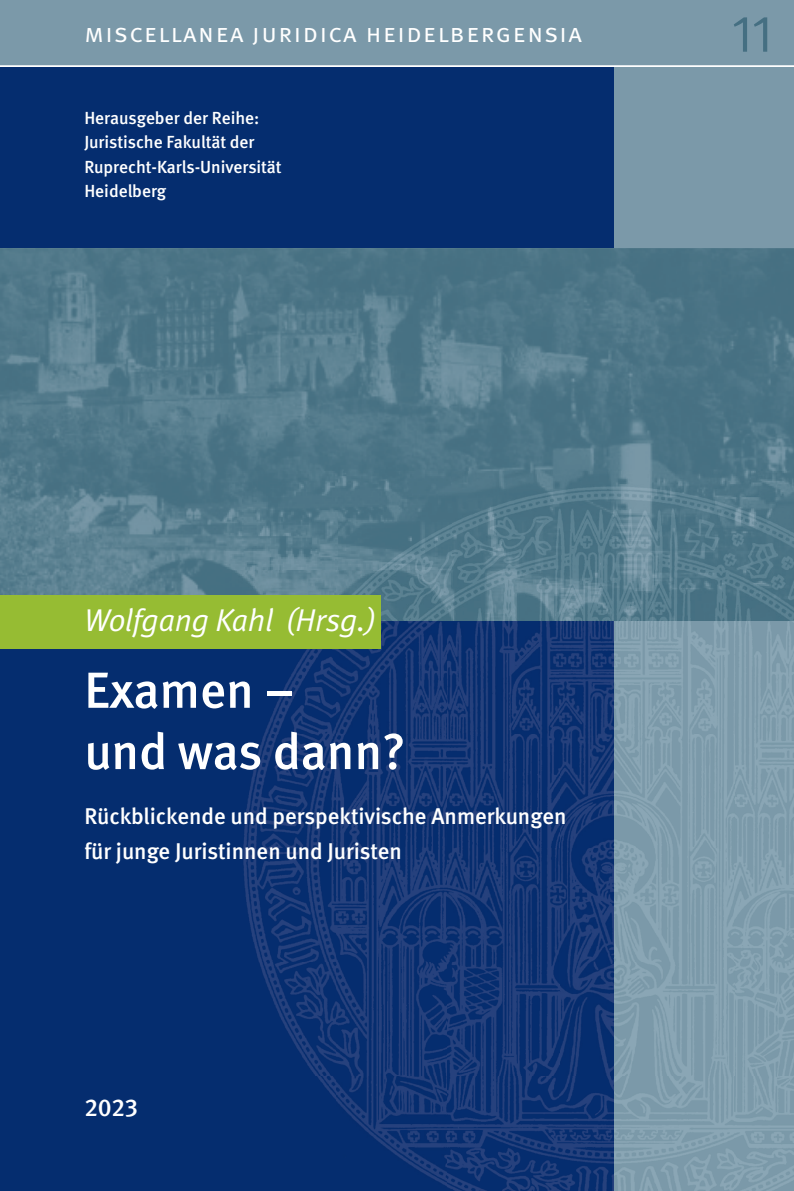
<style>
.page{position:relative;width:794px;height:1191px;background:#fff}
.page>*{position:absolute;margin:0;border:0;box-sizing:border-box;transform-origin:0 0}
.t1{font:52.5px "DGUV Meta";color:#456f82}
.t2{font:500 50.75px/61.2px "DGUV Meta";color:#fff}
.t3{font:italic 31.5px "DGUV Meta";letter-spacing:-.01em;color:#fff}
.t4{font:26.25px "DGUV Meta";letter-spacing:.06em;color:#fff}
.t5{font:500 24.5px "DGUV Meta";color:#fff}
.t6{font:500 22.75px/35px "DGUV Meta";color:#fff}
.t7{font:500 17.5px/24.5px "DGUV Meta";color:#fff}
</style>
<div class="page">
<div style="left:0;top:66px;width:637px;height:1125px;background:#052d6f"></div>
<div style="left:615px;top:0;width:179px;height:1191px;background:#7b99a9"></div>
<div style="left:0;top:0;width:671px;height:65px;background:#7b99a9"></div>
<img style="left:0;top:248px;width:794px;height:347px">
<img style="left:225px;top:471px;width:569px;height:720px">
<div style="left:0;top:595px;width:381px;height:53px;background:#96bc33"></div>
<hr style="left:0;top:65px;width:794px;height:2px;background:#fff">
<h3 class="t4" style="left:84px;top:18px;width:499px">miscellanea juridica heidelbergensia</h3>
<h1 class="t1" style="left:731px;top:3px;width:42px">11</h1>
<p class="t7" style="left:84px;top:106px;width:199px">Herausgeber der Reihe:<br>Juristische Fakultät der<br>Ruprecht-Karls-Universität<br>Heidelberg</p>
<h3 class="t3" style="left:84px;top:602px;width:293px">Wolfgang Kahl (Hrsg.)</h3>
<h2 class="t2" style="left:84px;top:661px;width:323px">Examen –<br>und was dann?</h2>
<h3 class="t6" style="left:84px;top:799px;width:483px">Rückblickende und perspektivische Anmerkungen für junge Juristinnen und Juristen</h3>
<h3 class="t5" style="left:84px;top:1093px;width:55px">2023</h3>
</div>
